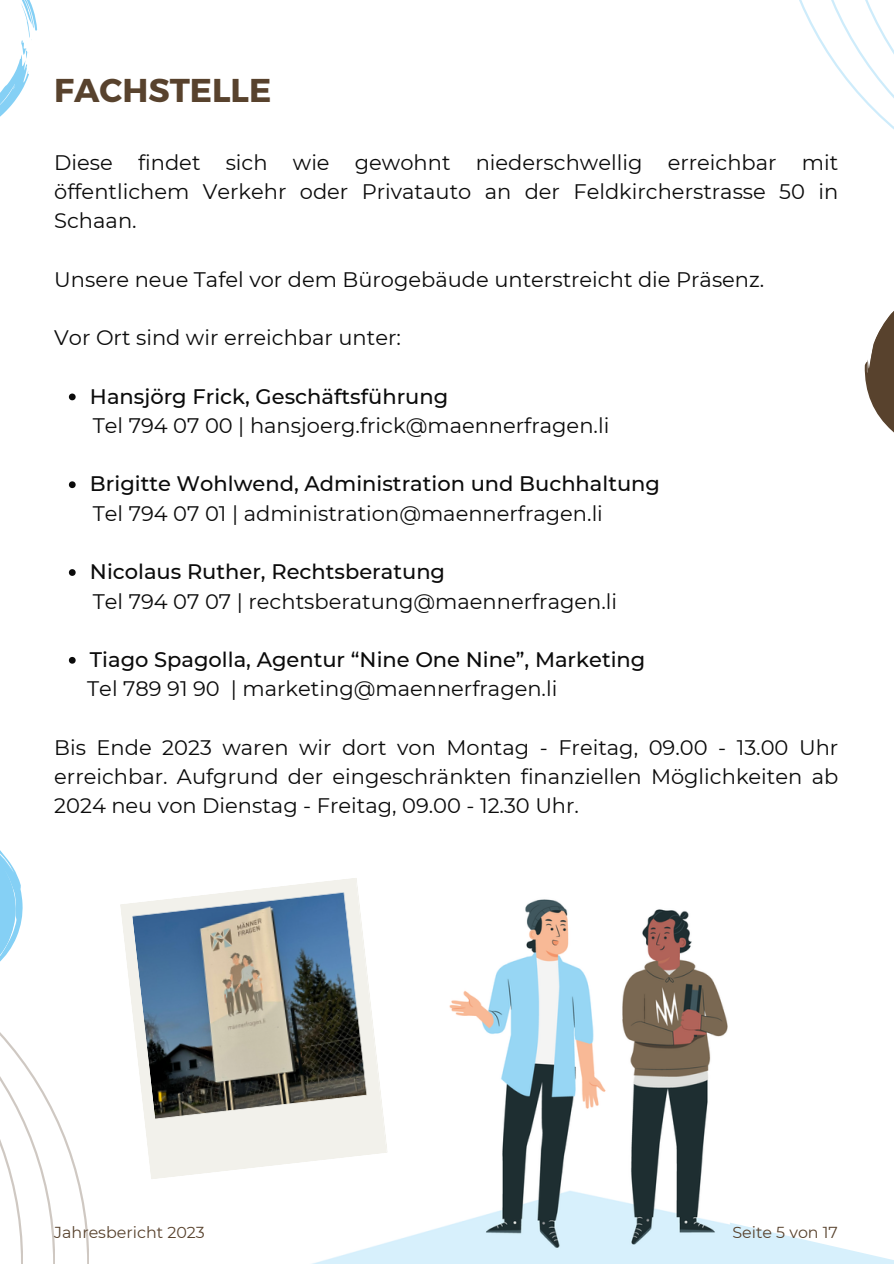
<style>
.page{position:relative;width:894px;height:1264px;background:#fff}
.page>*{position:absolute;margin:0;border:0;box-sizing:border-box;transform-origin:0 0}
.t1{font:700 33px "Montserrat";color:#58422d}
.t2{font:21px/29.2px "Montserrat";color:#0b0b0b;text-align:justify}
.t3{font:500 21px "Montserrat";color:#0b0b0b}
.t4{font:15.9px "Montserrat";color:#58422d}
</style>
<div class="page">
<img style="left:315px;top:899px;width:414px;height:364px">
<svg style="left:69px;top:393px;width:7px;height:7px"></svg>
<svg style="left:69px;top:481px;width:7px;height:7px"></svg>
<svg style="left:69px;top:569px;width:7px;height:7px"></svg>
<svg style="left:69px;top:657px;width:7px;height:6px"></svg>
<svg style="left:799px;top:0;width:94px;height:129px"></svg>
<svg style="left:0;top:850px;width:89px;height:413px"></svg>
<svg style="left:864px;top:312px;width:29px;height:120px"></svg>
<svg style="left:0;top:0;width:37px;height:117px"></svg>
<svg style="left:729px;top:1223px;width:164px;height:40px"></svg>
<svg style="left:148px;top:1152px;width:239px;height:27px;fill:#f2f1eb"></svg>
<svg style="left:120px;top:878px;width:268px;height:274px"></svg>
<h1 class="t1" style="left:54px;top:69px;width:218px">FACHSTELLE</h1>
<p class="t2" style="left:54px;top:147px;width:785px">Diese findet sich wie gewohnt niederschwellig erreichbar mit öffentlichem Verkehr oder Privatauto an der Feldkircherstrasse 50 in Schaan.</p>
<p class="t2" style="left:54px;top:264px;width:711px">Unsere neue Tafel vor dem Bürogebäude unterstreicht die Präsenz.</p>
<p class="t2" style="left:54px;top:323px;width:348px">Vor Ort sind wir erreichbar unter:</p>
<p class="t3" style="left:90px;top:383px;width:360px">Hansjörg Frick, Geschäftsführung</p>
<p class="t2" style="left:93px;top:411px;width:518px">Tel 794 07 00 | hansjoerg.frick@maennerfragen.li</p>
<p class="t3" style="left:90px;top:471px;width:571px">Brigitte Wohlwend, Administration und Buchhaltung</p>
<p class="t2" style="left:93px;top:498px;width:511px">Tel 794 07 01 | administration@maennerfragen.li</p>
<p class="t3" style="left:90px;top:559px;width:356px">Nicolaus Ruther, Rechtsberatung</p>
<p class="t2" style="left:93px;top:586px;width:525px">Tel 794 07 07 | rechtsberatung@maennerfragen.li</p>
<p class="t3" style="left:90px;top:646px;width:556px">Tiago Spagolla, Agentur “Nine One Nine”, Marketing</p>
<p class="t2" style="left:87px;top:674px;width:471px">Tel 789 91 90 | marketing@maennerfragen.li</p>
<p class="t2" style="left:54px;top:732px;width:785px">Bis Ende 2023 waren wir dort von Montag - Freitag, 09.00 - 13.00 Uhr erreichbar. Aufgrund der eingeschränkten finanziellen Möglichkeiten ab 2024 neu von Dienstag - Freitag, 09.00 - 12.30 Uhr.</p>
<p class="t4" style="left:54px;top:1222px;width:152px">Jahresbericht 2023</p>
<p class="t4" style="left:732px;top:1222px;width:107px">Seite 5 von 17</p>
</div>
